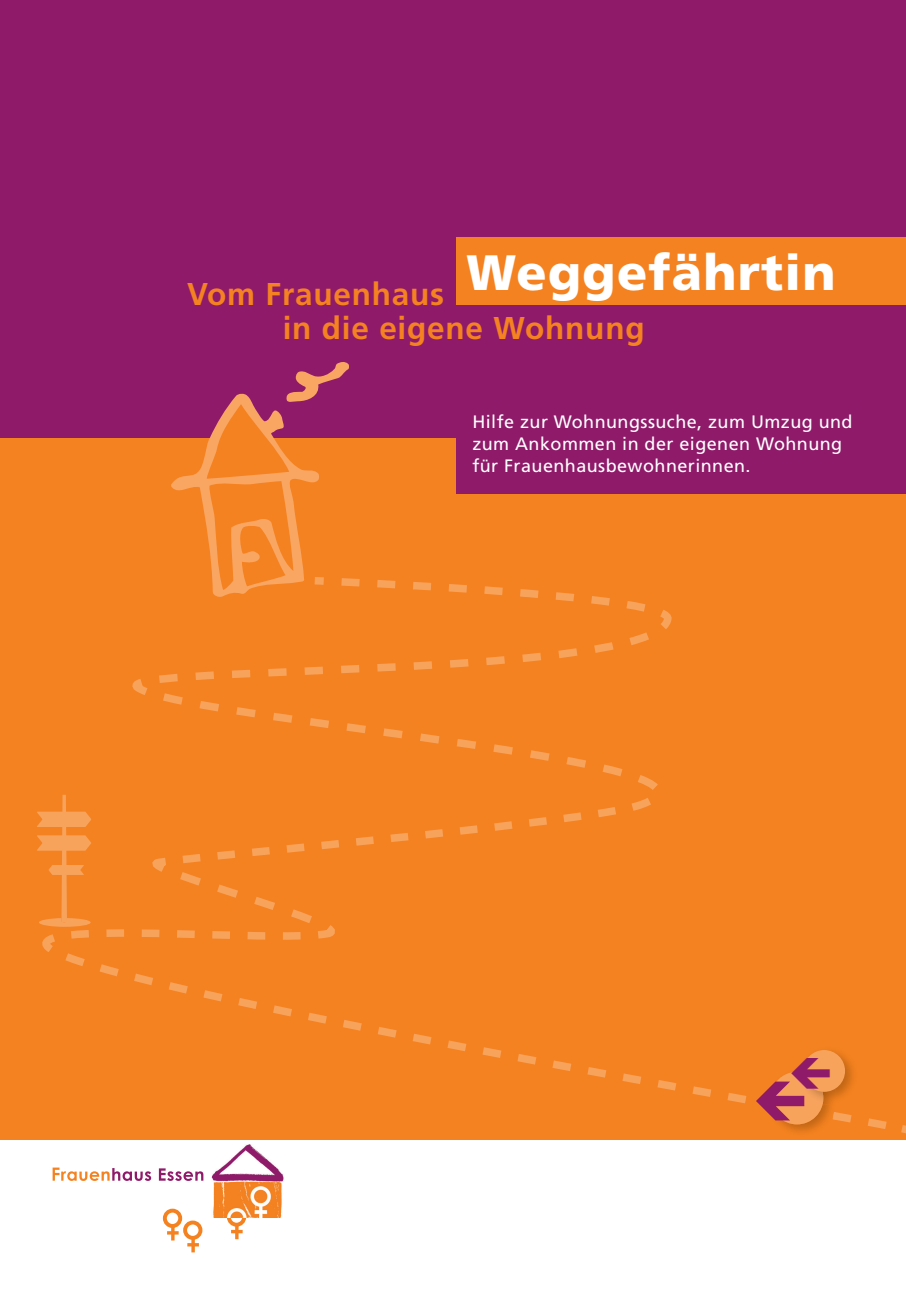
<style>
.page{position:relative;width:906px;height:1289px;background:#fff}
.page>*{position:absolute;margin:0;border:0;box-sizing:border-box;transform-origin:0 0}
.t1{font:900 49.65px "Frutiger";letter-spacing:.025em;color:#fff}
.t2{font:700 31.5px/34px "Frutiger";letter-spacing:.025em;color:#f58220}
.t3{font:18px/21.6px "Frutiger";letter-spacing:.025em;color:#fff}
</style>
<div class="page">
<div style="left:0;top:0;width:906px;height:438px;background:#8f1a6a"></div>
<div style="left:0;top:438px;width:906px;height:701px;background:#f58220"></div>
<div style="left:456px;top:237px;width:450px;height:68px;background:#f58220"></div>
<div style="left:456px;top:426px;width:450px;height:67px;background:#8f1a6a"></div>
<div style="left:227px;top:1207px;width:19px;height:19px;border:4px solid #f58220;border-radius:50%"></div>
<hr style="left:235px;top:1225px;width:3px;height:14px;background:#f58220">
<svg style="left:231px;top:1229px;width:12px;height:4px"></svg>
<div style="left:183px;top:1220px;width:19px;height:19px;border:4px solid #f58220;border-radius:50%"></div>
<svg style="left:191px;top:1238px;width:4px;height:14px"></svg>
<svg style="left:187px;top:1242px;width:12px;height:4px"></svg>
<div style="left:163px;top:1208px;width:19px;height:19px;border:4px solid #f58220;border-radius:50%"></div>
<svg style="left:171px;top:1226px;width:4px;height:14px"></svg>
<svg style="left:167px;top:1231px;width:12px;height:3px"></svg>
<img style="left:211px;top:1144px;width:72px;height:73px">
<svg style="left:53px;top:1167px;width:150px;height:13px"></svg>
<svg style="left:166px;top:701px;width:492px;height:89px"></svg>
<svg style="left:65px;top:959px;width:821px;height:170px"></svg>
<svg style="left:135px;top:362px;width:538px;height:339px"></svg>
<svg style="left:901px;top:1125px;width:5px;height:9px"></svg>
<img style="left:766px;top:1120px;width:70px;height:12px">
<div style="left:770px;top:1071px;width:53px;height:53px;background:#f8a35c;border-radius:50%"></div>
<img style="left:799px;top:1045px;width:58px;height:59px">
<div style="left:803px;top:1050px;width:42px;height:41px;background:#f8a35c;border-radius:50%"></div>
<svg style="left:37px;top:794px;width:614px;height:165px"></svg>
<svg style="left:756px;top:1057px;width:80px;height:63px"></svg>
<h1 class="t1" style="left:466px;top:252px;width:370px">Weggefährtin</h1>
<h2 class="t2" style="left:283px;top:279px;width:363px;text-indent:-96px">Vom Frauenhaus<br>in die eigene Wohnung</h2>
<p class="t3" style="left:472px;top:412px;width:382px">Hilfe zur Wohnungssuche, zum Umzug und zum Ankommen in der eigenen Wohnung für Frauenhausbewohnerinnen.</p>
</div>
